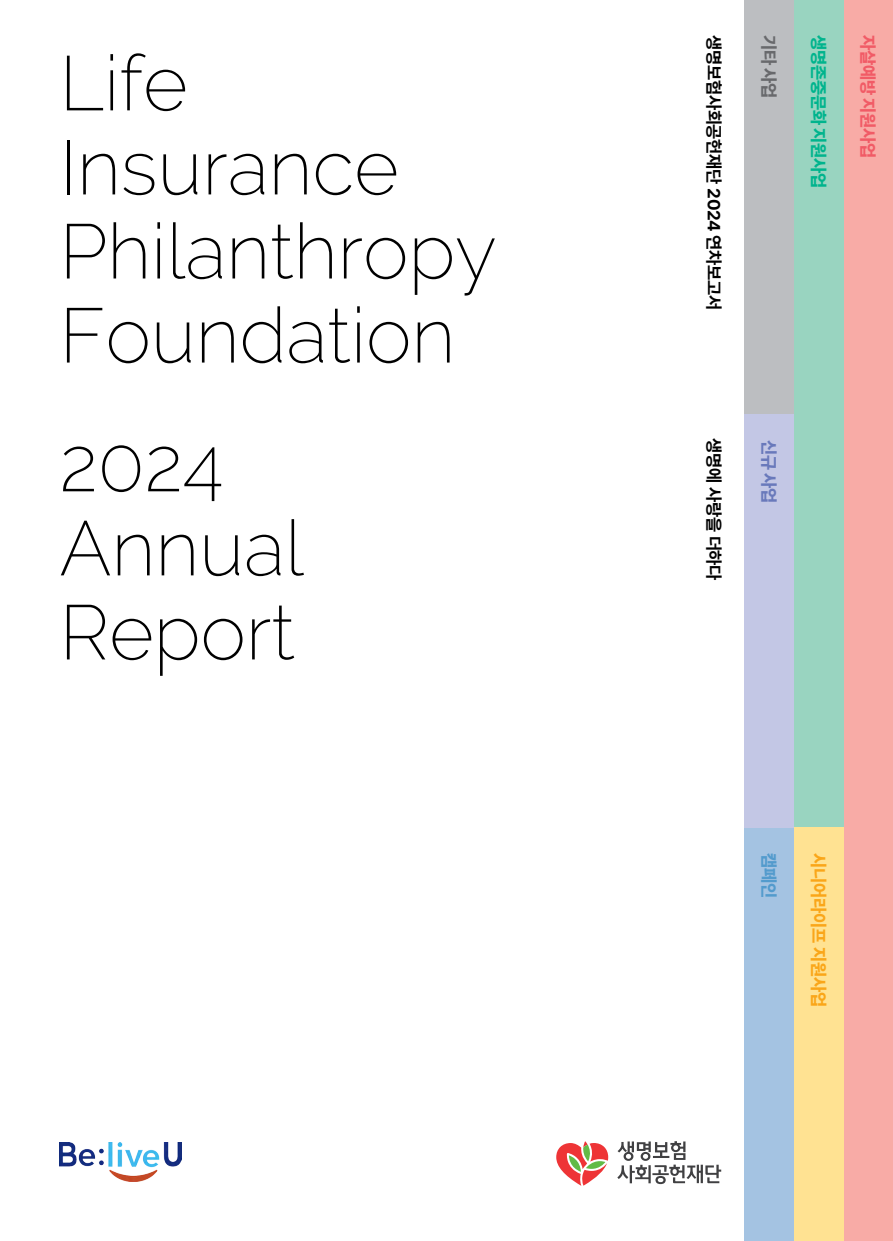
<style>
.page{position:relative;width:893px;height:1241px;background:#fff}
.page>*{position:absolute;margin:0;border:0;box-sizing:border-box;transform-origin:0 0}
.t1{font:200 77px/84px "Raleway";color:#000}
.t2{font:700 17.5px "Pretendard";letter-spacing:-.01em;color:#000}
.t3{font:800 17.5px "Pretendard";letter-spacing:-.01em;color:#faa619}
.t4{font:800 17.5px "Pretendard";letter-spacing:-.01em;color:#00b48d}
.t5{font:800 17.5px "Pretendard";letter-spacing:-.01em;color:#f15b66}
.t6{font:800 17.5px "Pretendard";color:#6979bb}
.t7{font:800 17.5px "Pretendard";color:#68696c}
.t8{font:800 17.5px "Pretendard";color:#539bcd}
</style>
<div class="page">
<div style="left:744px;top:0;width:149px;height:1240px;background:#f8aba6"></div>
<div style="left:744px;top:0;width:99px;height:833px;background:#99d4c0"></div>
<div style="left:744px;top:827px;width:99px;height:413px;background:#ffe292"></div>
<div style="left:744px;top:0;width:50px;height:827px;background:#bcbec1"></div>
<div style="left:744px;top:827px;width:50px;height:413px;background:#a4c3e2"></div>
<div style="left:744px;top:413px;width:50px;height:414px;background:#c3c7e5"></div>
<svg style="left:556px;top:1141px;width:52px;height:44px"></svg>
<svg style="left:617px;top:1141px;width:104px;height:42px"></svg>
<img style="left:60px;top:1142px;width:121px;height:39px">
<p class="t1" style="left:60px;top:41px;width:439px">Life<br>Insurance<br>Philanthropy<br>Foundation</p>
<p class="t1" style="left:60px;top:421px;width:246px">2024<br>Annual<br>Report</p>
<p class="t2" style="left:727px;top:35px;width:277px;rotate:90deg">생명보험사회공헌재단 2024 연차보고서</p>
<p class="t7" style="left:782px;top:35px;width:65px;rotate:90deg">기타 사업</p>
<p class="t4" style="left:831px;top:35px;width:155px;rotate:90deg">생명존중문화 지원사업</p>
<p class="t5" style="left:881px;top:35px;width:125px;rotate:90deg">자살예방 지원사업</p>
<p class="t2" style="left:727px;top:438px;width:144px;rotate:90deg">생명에 사랑을 더하다</p>
<p class="t6" style="left:782px;top:439px;width:65px;rotate:90deg">신규 사업</p>
<p class="t8" style="left:782px;top:853px;width:47px;rotate:90deg">캠페인</p>
<p class="t3" style="left:831px;top:853px;width:155px;rotate:90deg">시니어라이프 지원사업</p>
</div>
